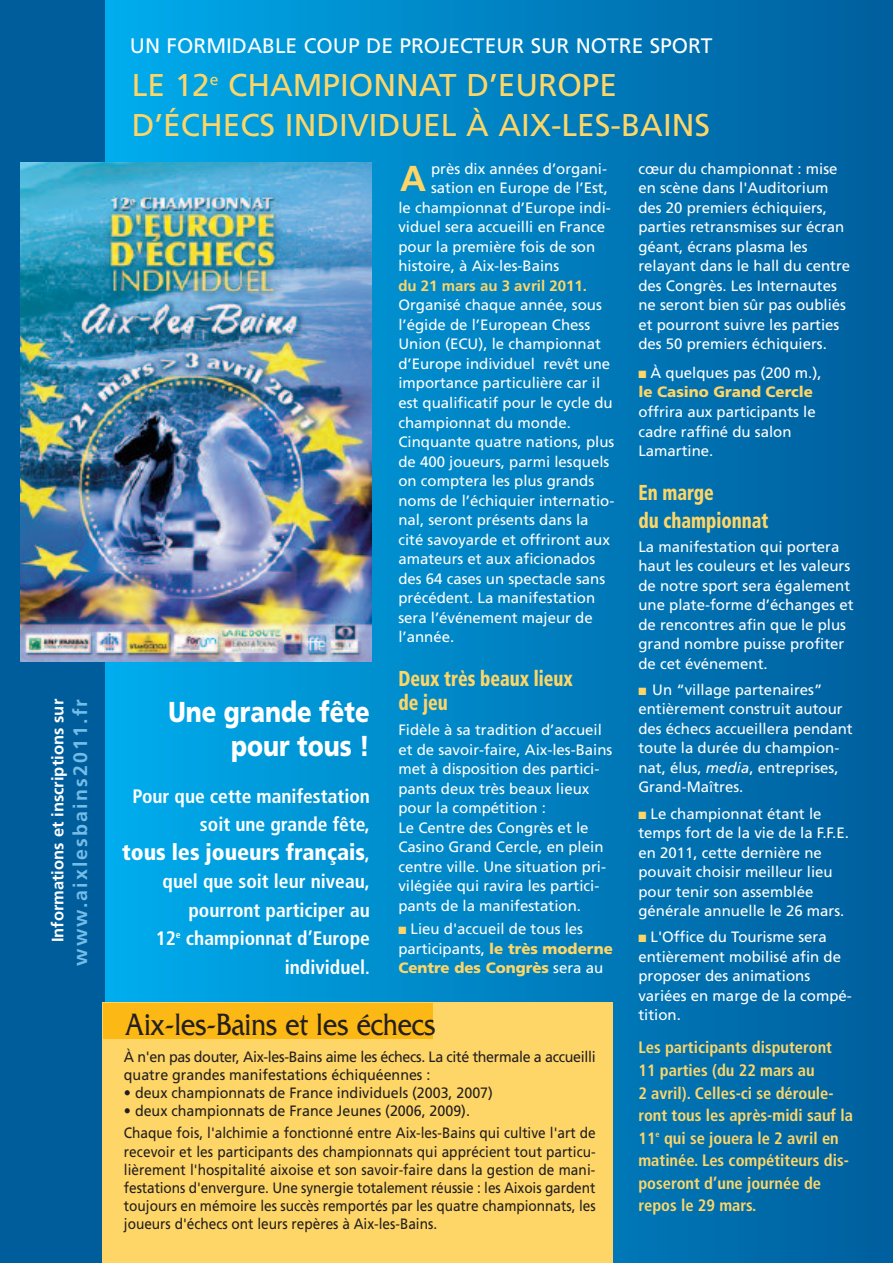
<style>
.page{position:relative;width:893px;height:1263px;background:#fff}
.page>*{position:absolute;margin:0;border:0;box-sizing:border-box;transform-origin:0 0}
.t1{font:700 36px "Frutiger";color:#fed667}
.t2{font:32.4px "Friz Quadrata";color:#231f20;scale:.83 1}
.t3{font:31.5px/40.5px "Frutiger";color:#fed667}
.t4{font:900 28.8px/34.3px "Frutiger";color:#fff;text-align:right;scale:.83 1}
.t5{font:900 condensed 22.5px "Frutiger";color:#fff}
.t6{font:900 condensed 21.6px/24px "Frutiger";color:#fed667;scale:.83 1}
.t7{font:21px "Frutiger";color:#fff}
.t8{font:700 condensed 19.5px/28.5px "Frutiger";color:#fff;text-align:right}
.t9{font:700 19.5px "Frutiger";letter-spacing:.11em;color:#73bde9}
.t10{font:700 condensed 16.5px/22.5px "Frutiger";color:#fed667}
.t11{font:700 16.5px "Frutiger";color:#fff}
.t12{font:15px/19.5px "Frutiger";color:#fff}
.t13{font:15px/18px "Frutiger";color:#231f20;text-align:justify;scale:.91 1}
.t14{font:15px/22.5px "Frutiger";color:#231f20;scale:.95 1}
.t15{font:15px/18px "Frutiger";letter-spacing:-.02em;color:#231f20;scale:.95 1}
.t16{font:700 15px "Frutiger";color:#fed667}
.s1{font-weight:700;font-size:19.5px}
.s2{font-size:18px}
.s3{color:#fed667}
.s4{font-weight:900;color:#fed667}
.s5{font-style:italic}
</style>
<div class="page">
<div style="left:103px;top:0;width:790px;height:1263px;background:linear-gradient(to right,#00acec,#005d9c)"></div>
<div style="left:0;top:0;width:105px;height:1263px;background:#005d9c"></div>
<img style="left:20px;top:163px;width:352px;height:498px">
<div style="left:103px;top:1002px;width:510px;height:261px;background:#fed667"></div>
<div style="left:103px;top:1003px;width:329px;height:35px;background:#fcb814"></div>
<p class="t11" style="left:51px;top:942px;width:245px;rotate:-90deg">Informations et inscriptions sur</p>
<h3 class="t9" style="left:72px;top:966px;width:268px;rotate:-90deg">www.aixlesbains2011.fr</h3>
<h3 class="t7" style="left:130px;top:37px;width:584px">UN FORMIDABLE COUP DE PROJECTEUR SUR NOTRE SPORT</h3>
<h3 class="t3" style="left:132px;top:67px;width:580px">LE 12<sup>e</sup> CHAMPIONNAT D’EUROPE<br>D’ÉCHECS INDIVIDUEL À AIX-LES-BAINS</h3>
<h3 class="t4" style="left:169px;top:697px;width:244px">Une grande fête pour tous !</h3>
<h3 class="t8" style="left:133px;top:783px;width:239px">Pour que cette manifestation soit une grande fête,</h3>
<h3 class="t5" style="left:122px;top:843px;width:249px">tous les joueurs français<span class="s1">,</span></h3>
<h3 class="t8" style="left:156px;top:869px;width:216px">quel que soit leur niveau, pourront participer au<br>12<sup>e</sup> championnat d’Europe individuel<span class="s2">.</span></h3>
<p class="t12" style="left:431px;top:160px;width:177px">près dix années d’organi-</p>
<p class="t12" style="left:431px;top:180px;width:178px">sation en Europe de l’Est,</p>
<p class="t12" style="left:398px;top:199px;width:214px">le championnat d’Europe indi-</p>
<p class="t12" style="left:398px;top:219px;width:208px">viduel sera accueilli en France</p>
<p class="t12" style="left:398px;top:238px;width:198px">pour la première fois de son</p>
<p class="t12" style="left:398px;top:258px;width:162px">histoire, à Aix-les-Bains</p>
<p class="t16" style="left:398px;top:280px;width:190px">du 21 mars au 3 avril 2011.</p>
<p class="t12" style="left:398px;top:297px;width:217px">Organisé chaque année, sous l’égide de l’European Chess<br>Union (ECU), le championnat d’Europe individuel revêt une importance particulière car il est qualificatif pour le cycle du championnat du monde.<br>Cinquante quatre nations, plus de 400 joueurs, parmi lesquels on comptera les plus grands noms de l’échiquier internatio&shy;nal, seront présents dans la cité savoyarde et offriront aux amateurs et aux aficionados des 64 cases un spectacle sans précédent. La manifestation sera l’événement majeur de l’année.</p>
<h3 class="t6" style="left:398px;top:668px;width:212px">Deux très beaux lieux de jeu</h3>
<p class="t12" style="left:398px;top:721px;width:215px">Fidèle à sa tradition d’accueil et de savoir-faire, Aix-les-Bains met à disposition des partici&shy;pants deux très beaux lieux pour la compétition :<br>Le Centre des Congrès et le<br>Casino Grand Cercle, en plein centre ville. Une situation pri&shy;vilégiée qui ravira les partici&shy;pants de la manifestation.</p>
<p class="t12" style="left:398px;top:920px;width:216px"><span class="s3">■</span> Lieu d'accueil de tous les participants, <span class="s4">le très moderne<br>Centre des Congrès</span> sera au</p>
<h1 class="t1" style="left:400px;top:164px;width:27px">A</h1>
<h2 class="t2" style="left:125px;top:1005px;width:376px">Aix-les-Bains et les échecs</h2>
<p class="t15" style="left:124px;top:1049px;width:498px">À n'en pas douter, Aix-les-Bains aime les échecs. La cité thermale a accueilli quatre grandes manifestations échiquéennes :</p>
<p class="t14" style="left:124px;top:1083px;width:390px">• deux championnats de France individuels (2003, 2007)</p>
<p class="t14" style="left:124px;top:1101px;width:498px">• deux championnats de France Jeunes (2006, 2009).<br>Chaque fois, l'alchimie a fonctionné entre Aix-les-Bains qui cultive l'art de</p>
<p class="t13" style="left:124px;top:1143px;width:520px">recevoir et les participants des championnats qui apprécient tout particu&shy;lièrement l'hospitalité aixoise et son savoir-faire dans la gestion de mani&shy;festations d'envergure. Une synergie totalement réussie : les Aixois gardent toujours en mémoire les succès remportés par les quatre championnats, les joueurs d'échecs ont leurs repères à Aix-les-Bains.</p>
<p class="t12" style="left:638px;top:160px;width:213px">cœur du championnat : mise en scène dans l'Auditorium des 20 premiers échiquiers, parties retransmises sur écran géant, écrans plasma les relayant dans le hall du centre des Congrès. Les Internautes ne seront bien sûr pas oubliés et pourront suivre les parties des 50 premiers échiquiers.</p>
<p class="t12" style="left:638px;top:364px;width:185px"><span class="s3">■</span> À quelques pas (200 m.), <span class="s4">le Casino Grand Cercle</span></p>
<p class="t12" style="left:638px;top:403px;width:179px">offrira aux participants le cadre raffiné du salon<br>Lamartine.</p>
<h3 class="t6" style="left:638px;top:480px;width:158px;line-height:28.2px">En marge<br>du championnat</h3>
<p class="t12" style="left:638px;top:538px;width:217px">La manifestation qui portera haut les couleurs et les valeurs de notre sport sera également une plate-forme d’échanges et de rencontres afin que le plus grand nombre puisse profiter de cet événement.</p>
<p class="t12" style="left:638px;top:681px;width:216px"><span class="s3">■</span> Un “village partenaires” entièrement construit autour des échecs accueillera pendant toute la durée du champion&shy;nat, élus, <span class="s5">media</span>, entreprises,<br>Grand-Maîtres.</p>
<p class="t12" style="left:638px;top:805px;width:212px"><span class="s3">■</span> Le championnat étant le temps fort de la vie de la F.F.E. en 2011, cette dernière ne pouvait choisir meilleur lieu pour tenir son assemblée générale annuelle le 26 mars.</p>
<p class="t12" style="left:638px;top:929px;width:215px"><span class="s3">■</span> L'Office du Tourisme sera entièrement mobilisé afin de proposer des animations variées en marge de la compé&shy;tition.</p>
<p class="t10" style="left:638px;top:1038px;width:216px">Les participants disputeront<br>11 parties (du 22 mars au<br>2 avril). Celles-ci se déroule&shy;ront tous les après-midi sauf la<br>11<sup>e</sup> qui se jouera le 2 avril en matinée. Les compétiteurs dis&shy;poseront d’une journée de repos le 29 mars.</p>
</div>
